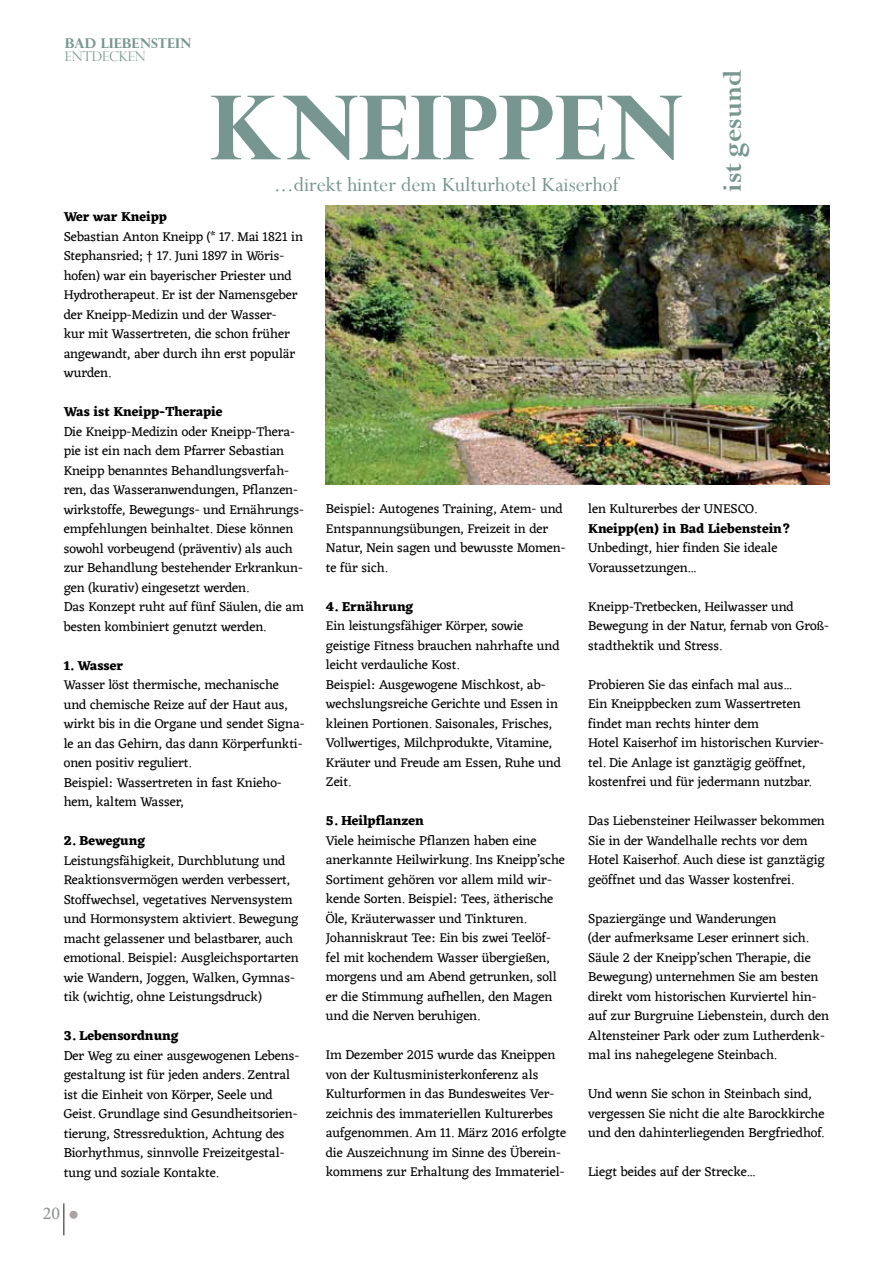
<style>
.page{position:relative;width:893px;height:1263px;background:#fff}
.page>*{position:absolute;margin:0;border:0;box-sizing:border-box;transform-origin:0 0}
.t1{font:700 88.5px "Perpetua Titling";color:#76968f}
.t2{font:700 28.5px "Perpetua";color:#76968f}
.t3{font:22.5px "Perpetua";color:#76968f}
.t4{font:18px "Minion Pro";color:#8a8c8e}
.t5{font:13.5px/19.5px "Eczar";color:#000}
.t6{font:700 13.5px "Eczar";color:#000}
.t7{font:700 13.5px "Perpetua Titling";color:#76968f}
.t8{font:300 13.5px "Perpetua Titling";color:#76968f}
</style>
<div class="page">
<hr style="left:63px;top:1203px;width:2px;height:32px;background:#636466">
<div style="left:70px;top:1211px;width:8px;height:8px;background:#a9a3a1;border-radius:50%"></div>
<img style="left:326px;top:206px;width:503px;height:278px">
<p class="t7" style="left:65px;top:35px;width:128px">BAD LIEBENSTEIN</p>
<p class="t8" style="left:65px;top:49px;width:82px">ENTDECKEN</p>
<h1 class="t1" style="left:210px;top:73px;width:474px">KNEIPPEN</h1>
<h3 class="t3" style="left:274px;top:170px;width:346px">...direkt hinter dem Kulturhotel Kaiserhof</h3>
<h2 class="t2" style="left:715px;top:192px;width:123px;rotate:-90deg">ist gesund</h2>
<p class="t6" style="left:64px;top:209px;width:105px">Wer war Kneipp</p>
<p class="t5" style="left:64px;top:227px;width:241px">Sebastian Anton Kneipp (* 17. Mai 1821 in Stephansried; † 17. Juni 1897 in Wöris&shy;hofen) war ein bayerischer Priester und Hydrotherapeut. Er ist der Namensgeber der Kneipp-Medizin und der Wasser-<br>kur mit Wassertreten, die schon früher angewandt, aber durch ihn erst populär wurden.</p>
<p class="t6" style="left:64px;top:404px;width:160px">Was ist Kneipp-Therapie</p>
<p class="t5" style="left:64px;top:422px;width:242px">Die Kneipp-Medizin oder Kneipp-Thera&shy;pie ist ein nach dem Pfarrer Sebastian Kneipp benanntes Behandlungsverfah&shy;ren, das Wasseranwendungen, Pflanzen&shy;wirkstoffe, Bewegungs- und Ernährungs&shy;empfehlungen beinhaltet. Diese können sowohl vorbeugend (präventiv) als auch zur Behandlung bestehender Erkrankun&shy;gen (kurativ) eingesetzt werden.<br>Das Konzept ruht auf fünf Säulen, die am besten kombiniert genutzt werden.</p>
<p class="t6" style="left:64px;top:657px;width:61px">1. Wasser</p>
<p class="t5" style="left:64px;top:676px;width:242px">Wasser löst thermische, mechanische und chemische Reize auf der Haut aus, wirkt bis in die Organe und sendet Signa&shy;le an das Gehirn, das dann Körperfunkti&shy;onen positiv reguliert.<br>Beispiel: Wassertreten in fast Knieho&shy;hem, kaltem Wasser,</p>
<p class="t6" style="left:64px;top:833px;width:83px">2. Bewegung</p>
<p class="t5" style="left:64px;top:851px;width:236px">Leistungsfähigkeit, Durchblutung und Reaktionsvermögen werden verbessert, Stoffwechsel, vegetatives Nervensystem und Hormonsystem aktiviert. Bewegung macht gelassener und belastbarer, auch emotional. Beispiel: Ausgleichsportarten wie Wandern, Joggen, Walken, Gymnas&shy;tik (wichtig, ohne Leistungsdruck)</p>
<p class="t6" style="left:64px;top:1027px;width:116px">3. Lebensordnung</p>
<p class="t5" style="left:64px;top:1046px;width:237px">Der Weg zu einer ausgewogenen Lebens&shy;gestaltung ist für jeden anders. Zentral ist die Einheit von Körper, Seele und Geist. Grundlage sind Gesundheitsorien&shy;tierung, Stressreduktion, Achtung des Biorhythmus, sinnvolle Freizeitgestal&shy;tung und soziale Kontakte.</p>
<h3 class="t4" style="left:43px;top:1201px;width:19px">20</h3>
<p class="t5" style="left:326px;top:500px;width:241px">Beispiel: Autogenes Training, Atem- und<br>Entspannungsübungen, Freizeit in der<br>Natur, Nein sagen und bewusste Momen&shy;te für sich.</p>
<p class="t6" style="left:326px;top:598px;width:89px">4. Ernährung</p>
<p class="t5" style="left:326px;top:617px;width:237px">Ein leistungsfähiger Körper, sowie geistige Fitness brauchen nahrhafte und leicht verdauliche Kost.<br>Beispiel: Ausgewogene Mischkost, ab&shy;wechslungsreiche Gerichte und Essen in kleinen Portionen. Saisonales, Frisches, Vollwertiges, Milchprodukte, Vitamine, Kräuter und Freude am Essen, Ruhe und Zeit.</p>
<p class="t6" style="left:326px;top:813px;width:99px">5. Heilpflanzen</p>
<p class="t5" style="left:326px;top:831px;width:241px">Viele heimische Pflanzen haben eine anerkannte Heilwirkung. Ins Kneipp’sche Sortiment gehören vor allem mild wir&shy;kende Sorten. Beispiel: Tees, ätherische Öle, Kräuterwasser und Tinkturen.<br>Johanniskraut Tee: Ein bis zwei Teelöf&shy;fel mit kochendem Wasser übergießen, morgens und am Abend getrunken, soll er die Stimmung aufhellen, den Magen und die Nerven beruhigen.</p>
<p class="t5" style="left:326px;top:1046px;width:242px">Im Dezember 2015 wurde das Kneippen von der Kultusministerkonferenz als Kulturformen in das Bundesweites Ver&shy;zeichnis des immateriellen Kulturerbes aufgenommen. Am 11. März 2016 erfolgte die Auszeichnung im Sinne des Überein&shy;kommens zur Erhaltung des Immateriel-</p>
<p class="t5" style="left:588px;top:500px;width:170px">len Kulturerbes der UNESCO.</p>
<p class="t6" style="left:588px;top:520px;width:204px">Kneipp(en) in Bad Liebenstein?</p>
<p class="t5" style="left:588px;top:539px;width:191px">Unbedingt, hier finden Sie ideale<br>Voraussetzungen...</p>
<p class="t5" style="left:588px;top:597px;width:242px">Kneipp-Tretbecken, Heilwasser und<br>Bewegung in der Natur, fernab von Groß&shy;stadthektik und Stress.</p>
<p class="t5" style="left:588px;top:675px;width:237px">Probieren Sie das einfach mal aus...<br>Ein Kneippbecken zum Wassertreten findet man rechts hinter dem<br>Hotel Kaiserhof im historischen Kurvier&shy;tel. Die Anlage ist ganztägig geöffnet, kostenfrei und für jedermann nutzbar.</p>
<p class="t5" style="left:588px;top:812px;width:238px">Das Liebensteiner Heilwasser bekommen Sie in der Wandelhalle rechts vor dem Hotel Kaiserhof. Auch diese ist ganztägig geöffnet und das Wasser kostenfrei.</p>
<p class="t5" style="left:588px;top:909px;width:242px">Spaziergänge und Wanderungen<br>(der aufmerksame Leser erinnert sich.<br>Säule 2 der Kneipp’schen Therapie, die Bewegung) unternehmen Sie am besten direkt vom historischen Kurviertel hin&shy;auf zur Burgruine Liebenstein, durch den Altensteiner Park oder zum Lutherdenk&shy;mal ins nahegelegene Steinbach.</p>
<p class="t5" style="left:588px;top:1085px;width:238px">Und wenn Sie schon in Steinbach sind, vergessen Sie nicht die alte Barockkirche und den dahinterliegenden Bergfriedhof.</p>
<p class="t5" style="left:588px;top:1163px;width:168px">Liegt beides auf der Strecke...</p>
</div>
